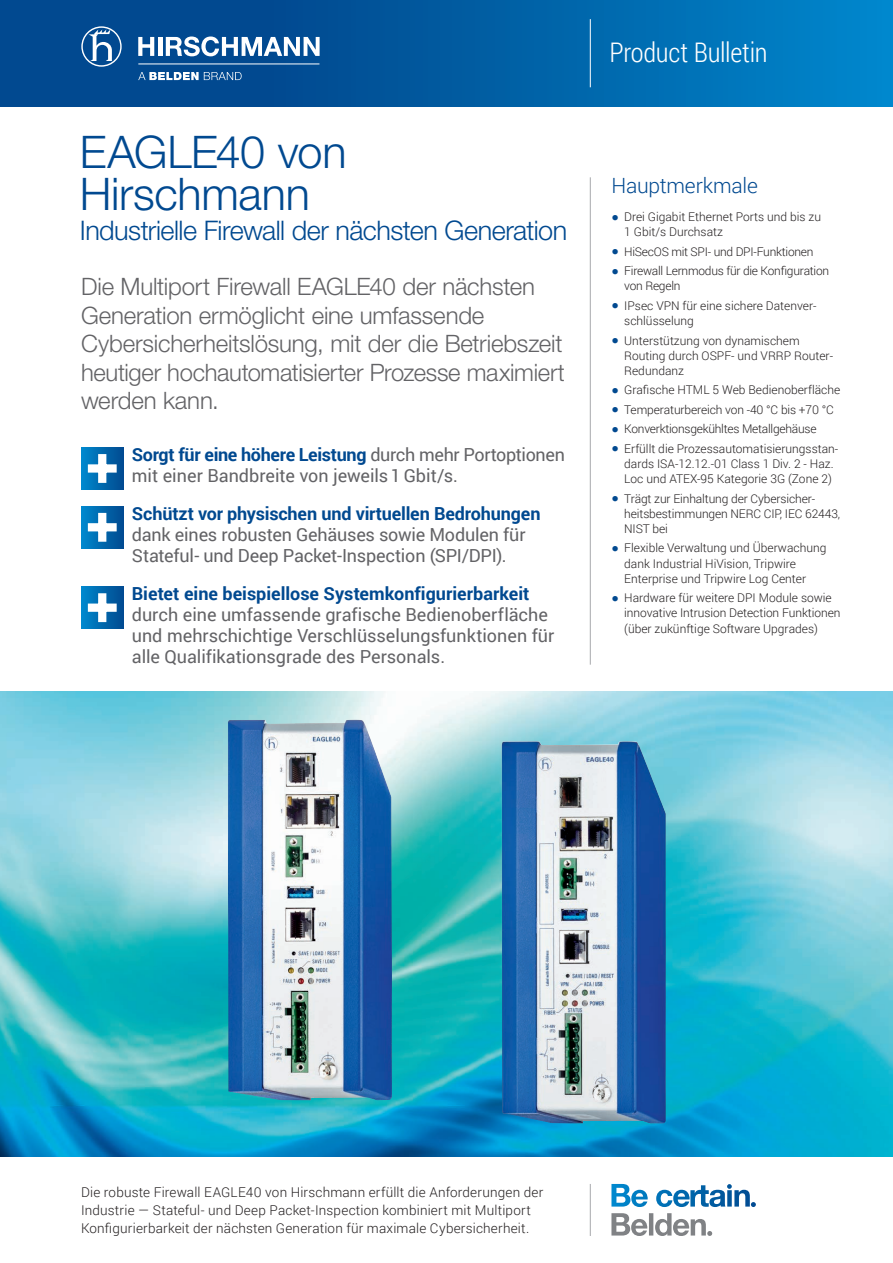
<style>
.page{position:relative;width:893px;height:1263px;background:#fff}
.page>*{position:absolute;margin:0;border:0;box-sizing:border-box;transform-origin:0 0}
.t1{font:300 45px/42px "Helvetica Neue";letter-spacing:-.005em;color:#014990}
.t2{font:300 27px "Helvetica Neue";letter-spacing:-.02em;color:#014990}
.t3{font:300 27px "Roboto Condensed";letter-spacing:-.01em;color:#fff}
.t4{font:300 24px/28.5px "Helvetica Neue";letter-spacing:-.01em;color:#636366}
.t5{font:300 21px "Roboto";letter-spacing:-.01em;color:#014990}
.t6{font:18px/21px "Roboto";letter-spacing:-.005em;color:#636366}
.t7{font:700 18px "Roboto";letter-spacing:-.005em;color:#014990}
.t8{font:300 13.5px/18px "Roboto";letter-spacing:.015em;color:#231f20}
.t9{font:300 12px/15.1px "Roboto";color:#231f20}
.t10{font:300 12px/15.1px "Roboto";letter-spacing:-.02em;color:#231f20}
.s1{font-weight:700;color:#014990}
.s2{font-family:"Helvetica Neue";font-weight:500;font-size:15px;color:#014990}
</style>
<div class="page">
<hr style="left:590px;top:1184px;width:1px;height:52px;background:#a8a9ad">
<svg style="left:611px;top:1184px;width:145px;height:23px"></svg>
<svg style="left:611px;top:1213px;width:101px;height:23px"></svg>
<img style="left:0;top:691px;width:893px;height:466px">
<div style="left:0;top:0;width:893px;height:106px;background:linear-gradient(to right,#023c83,#0081c6)"></div>
<hr style="left:590px;top:19px;width:1px;height:68px;background:#fff">
<svg style="left:138px;top:72px;width:104px;height:8px"></svg>
<svg style="left:138px;top:37px;width:16px;height:19px"></svg>
<hr style="left:158px;top:37px;width:4px;height:19px;background:#fff">
<svg style="left:81px;top:26px;width:41px;height:41px;background:#4076ab"></svg>
<svg style="left:166px;top:36px;width:154px;height:20px"></svg>
<hr style="left:138px;top:64px;width:181px;height:1px;background:#fff">
<hr style="left:590px;top:177px;width:1px;height:488px;background:#a8a9ad">
<div style="left:81px;top:447px;width:43px;height:43px;background:linear-gradient(to right,#0089ce,#01498f)"></div>
<svg style="left:86px;top:453px;width:32px;height:31px"></svg>
<div style="left:81px;top:506px;width:43px;height:43px;background:linear-gradient(to right,#0089ce,#01498f)"></div>
<svg style="left:86px;top:511px;width:32px;height:32px"></svg>
<div style="left:81px;top:586px;width:43px;height:43px;background:linear-gradient(to right,#0089ce,#01498f)"></div>
<svg style="left:86px;top:592px;width:32px;height:31px"></svg>
<img style="left:228px;top:719px;width:164px;height:381px">
<img style="left:502px;top:741px;width:164px;height:382px">
<h1 class="t1" style="left:80px;top:131px;width:268px">EAGLE40 von<br>Hirschmann</h1>
<h2 class="t2" style="left:80px;top:214px;width:489px">Industrielle Firewall der nächsten Generation</h2>
<h3 class="t4" style="left:81px;top:272px;width:485px">Die Multiport Firewall EAGLE40 der nächsten Generation ermöglicht eine umfassende Cybersicherheitslösung, mit der die Betriebszeit heutiger hochautomatisierter Prozesse maximiert werden kann.</h3>
<h3 class="t6" style="left:132px;top:443px;width:435px"><span class="s1">Sorgt für eine höhere Leistung</span> durch mehr Portoptionen mit einer Bandbreite von jeweils 1 Gbit/s.</h3>
<h3 class="t7" style="left:132px;top:501px;width:410px">Schützt vor physischen und virtuellen Bedrohungen</h3>
<h3 class="t6" style="left:132px;top:524px;width:395px">dank eines robusten Gehäuses sowie Modulen für<br>Stateful- und Deep Packet-Inspection (SPI/DPI).</h3>
<h3 class="t7" style="left:132px;top:581px;width:399px">Bietet eine beispiellose Systemkonfigurierbarkeit</h3>
<h3 class="t6" style="left:132px;top:604px;width:424px">durch eine umfassende grafische Bedienoberfläche und mehrschichtige Verschlüsselungsfunktionen für alle Qualifikationsgrade des Personals.</h3>
<h2 class="t3" style="left:609px;top:34px;width:160px">Product Bulletin</h2>
<h3 class="t5" style="left:611px;top:171px;width:148px">Hauptmerkmale</h3>
<p class="t9" style="left:624px;top:209px;width:198px;text-indent:-13px"><span class="s2">•</span> Drei Gigabit Ethernet Ports und bis zu<br>1 Gbit/s Durchsatz</p>
<p class="t10" style="left:611px;top:244px;width:204px"><span class="s2">•</span> HiSecOS mit SPI- und DPI-Funktionen</p>
<p class="t10" style="left:624px;top:263px;width:206px;text-indent:-13px"><span class="s2">•</span> Firewall Lernmodus für die Konfiguration von Regeln</p>
<p class="t9" style="left:624px;top:298px;width:194px;text-indent:-13px"><span class="s2">•</span> IPsec VPN für eine sichere Datenver&shy;schlüsselung</p>
<p class="t9" style="left:624px;top:332px;width:210px;text-indent:-13px"><span class="s2">•</span> Unterstützung von dynamischem<br>Routing durch OSPF- und VRRP Router-<br>Redundanz</p>
<p class="t9" style="left:611px;top:382px;width:230px"><span class="s2">•</span> Grafische HTML 5 Web Bedienoberfläche</p>
<p class="t9" style="left:611px;top:402px;width:224px"><span class="s2">•</span> Temperaturbereich von -40 °C bis +70 °C</p>
<p class="t10" style="left:611px;top:421px;width:207px"><span class="s2">•</span> Konverktionsgekühltes Metallgehäuse</p>
<p class="t9" style="left:624px;top:440px;width:216px;text-indent:-13px"><span class="s2">•</span> Erfüllt die Prozessautomatisierungsstan&shy;dards ISA-12.12.-01 Class 1 Div. 2 - Haz.<br>Loc und ATEX-95 Kategorie 3G (Zone 2)</p>
<p class="t9" style="left:624px;top:490px;width:217px;text-indent:-13px"><span class="s2">•</span> Trägt zur Einhaltung der Cybersicher&shy;heitsbestimmungen NERC CIP, IEC 62443,<br>NIST bei</p>
<p class="t9" style="left:624px;top:540px;width:204px;text-indent:-13px"><span class="s2">•</span> Flexible Verwaltung und Überwachung dank Industrial HiVision, Tripwire<br>Enterprise und Tripwire Log Center</p>
<p class="t9" style="left:624px;top:590px;width:218px;text-indent:-13px"><span class="s2">•</span> Hardware für weitere DPI Module sowie innovative Intrusion Detection Funktionen (über zukünftige Software Upgrades)</p>
<p class="t8" style="left:81px;top:1183px;width:464px">Die robuste Firewall EAGLE40 von Hirschmann erfüllt die Anforderungen der<br>Industrie — Stateful- und Deep Packet-Inspection kombiniert mit Multiport<br>Konfigurierbarkeit der nächsten Generation für maximale Cybersicherheit.</p>
</div>
